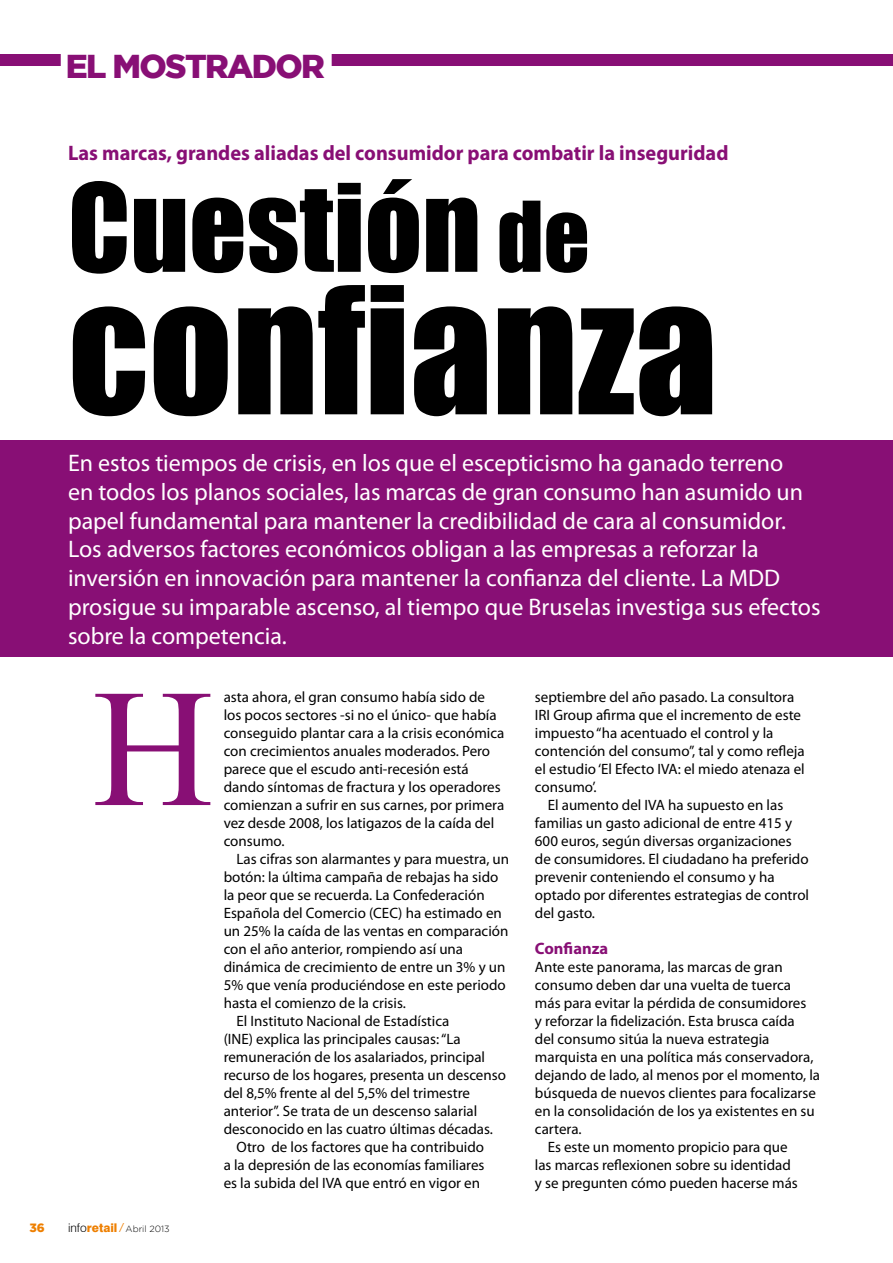
<style>
.page{position:relative;width:893px;height:1263px;background:#fff}
.page>*{position:absolute;margin:0;border:0;box-sizing:border-box;transform-origin:0 0}
.t1{font:168px "Times New Roman";color:#880f75}
.t2{font:163.5px "Impact";color:#000}
.t3{font:112.5px "Impact";color:#000}
.t4{font:900 33px "Gotham";letter-spacing:-.05em;color:#880f75}
.t5{font:24px/28.8px "Myriad Pro";color:#fff}
.t6{font:700 21px "Myriad Pro";color:#880f75}
.t7{font:700 16.5px "Myriad Pro";color:#880f75}
.t8{font:15px "Myriad Pro";color:#000}
.t9{font:900 12px "Gotham";color:#ee7f00}
.t10{font:300 9px "Gotham";color:#000}
.s1{font-size:90px}
.s2{font-family:"Swiss 721 BT";font-size:12px}
.s3{font-family:"Swiss 721 BT";font-weight:800;font-size:12px;color:#ee7f00}
.s4{font-family:"News Gothic";font-weight:400;font-size:12px;color:#ee7f00}
</style>
<div class="page">
<div style="left:0;top:54px;width:61px;height:12px;background:#880f75"></div>
<div style="left:332px;top:54px;width:561px;height:12px;background:#880f75"></div>
<div style="left:0;top:440px;width:893px;height:216px;background:#880f75"></div>
<p class="t4" style="left:66px;top:47px;width:261px">EL MOSTRADOR</p>
<p class="t6" style="left:68px;top:140px;width:662px">Las marcas, grandes aliadas del consumidor para combatir la inseguridad</p>
<p class="t3" style="left:68px;top:140px;width:523px">Cuestión <span class="s1">de</span></p>
<p class="t2" style="left:68px;top:223px;width:651px">confianza</p>
<p class="t5" style="left:68px;top:448px;width:754px">En estos tiempos de crisis, en los que el escepticismo ha ganado terreno<br>en todos los planos sociales, las marcas de gran consumo han asumido un papel fundamental para mantener la credibilidad de cara al consumidor.<br>Los adversos factores económicos obligan a las empresas a reforzar la inversión en innovación para mantener la confianza del cliente. La MDD prosigue su imparable ascenso, al tiempo que Bruselas investiga sus efectos sobre la competencia.</p>
<p class="t1" style="left:92px;top:636px;width:123px">H</p>
<p class="t8" style="left:535px;top:688px;width:261px">septiembre del año pasado. La consultora</p>
<p class="t8" style="left:224px;top:688px;width:263px">asta ahora, el gran consumo había sido de</p>
<p class="t8" style="left:224px;top:706px;width:274px">los pocos sectores -si no el único- que había</p>
<p class="t8" style="left:224px;top:724px;width:282px">conseguido plantar cara a la crisis económica</p>
<p class="t8" style="left:224px;top:742px;width:268px">con crecimientos anuales moderados. Pero</p>
<p class="t8" style="left:224px;top:760px;width:247px">parece que el escudo anti-recesión está</p>
<p class="t8" style="left:224px;top:778px;width:278px">dando síntomas de fractura y los operadores</p>
<p class="t8" style="left:224px;top:796px;width:282px">comienzan a sufrir en sus carnes, por primera</p>
<p class="t8" style="left:224px;top:814px;width:272px">vez desde 2008, los latigazos de la caída del</p>
<p class="t8" style="left:224px;top:832px;width:62px">consumo.</p>
<p class="t8" style="left:236px;top:850px;width:274px">Las cifras son alarmantes y para muestra, un</p>
<p class="t8" style="left:224px;top:868px;width:276px">botón: la última campaña de rebajas ha sido</p>
<p class="t8" style="left:224px;top:886px;width:262px">la peor que se recuerda. La Confederación</p>
<p class="t8" style="left:224px;top:904px;width:280px">Española del Comercio (CEC) ha estimado en</p>
<p class="t8" style="left:224px;top:922px;width:286px">un 25% la caída de las ventas en comparación</p>
<p class="t8" style="left:224px;top:940px;width:241px">con el año anterior, rompiendo así una</p>
<p class="t8" style="left:224px;top:958px;width:283px">dinámica de crecimiento de entre un 3% y un</p>
<p class="t8" style="left:224px;top:976px;width:284px">5% que venía produciéndose en este periodo</p>
<p class="t8" style="left:224px;top:994px;width:184px">hasta el comienzo de la crisis.</p>
<p class="t8" style="left:236px;top:1012px;width:214px">El Instituto Nacional de Estadística</p>
<p class="t8" style="left:224px;top:1030px;width:239px">(INE) explica las principales causas: “La</p>
<p class="t8" style="left:224px;top:1048px;width:263px">remuneración de los asalariados, principal</p>
<p class="t8" style="left:224px;top:1066px;width:284px">recurso de los hogares, presenta un descenso</p>
<p class="t8" style="left:224px;top:1084px;width:248px">del 8,5% frente al del 5,5% del trimestre</p>
<p class="t8" style="left:224px;top:1102px;width:255px">anterior”. Se trata de un descenso salarial</p>
<p class="t8" style="left:224px;top:1120px;width:271px">desconocido en las cuatro últimas décadas.</p>
<p class="t8" style="left:236px;top:1138px;width:249px">Otro de los factores que ha contribuido</p>
<p class="t8" style="left:224px;top:1156px;width:262px">a la depresión de las economías familiares</p>
<p class="t8" style="left:224px;top:1174px;width:258px">es la subida del IVA que entró en vigor en</p>
<p class="t8" style="left:535px;top:706px;width:268px">IRI Group afirma que el incremento de este</p>
<p class="t8" style="left:535px;top:724px;width:240px">impuesto “ha acentuado el control y la</p>
<p class="t8" style="left:535px;top:742px;width:271px">contención del consumo”, tal y como refleja</p>
<p class="t8" style="left:535px;top:760px;width:271px">el estudio ‘El Efecto IVA: el miedo atenaza el</p>
<p class="t8" style="left:535px;top:778px;width:63px">consumo’.</p>
<p class="t8" style="left:548px;top:796px;width:237px">El aumento del IVA ha supuesto en las</p>
<p class="t8" style="left:535px;top:814px;width:259px">familias un gasto adicional de entre 415 y</p>
<p class="t8" style="left:535px;top:832px;width:258px">600 euros, según diversas organizaciones</p>
<p class="t8" style="left:535px;top:850px;width:275px">de consumidores. El ciudadano ha preferido</p>
<p class="t8" style="left:535px;top:868px;width:241px">prevenir conteniendo el consumo y ha</p>
<p class="t8" style="left:535px;top:886px;width:276px">optado por diferentes estrategias de control</p>
<p class="t8" style="left:535px;top:904px;width:62px">del gasto.</p>
<p class="t7" style="left:535px;top:938px;width:75px">Confianza</p>
<p class="t8" style="left:535px;top:958px;width:249px">Ante este panorama, las marcas de gran</p>
<p class="t8" style="left:535px;top:976px;width:258px">consumo deben dar una vuelta de tuerca</p>
<p class="t8" style="left:535px;top:994px;width:273px">más para evitar la pérdida de consumidores</p>
<p class="t8" style="left:535px;top:1012px;width:261px">y reforzar la fidelización. Esta brusca caída</p>
<p class="t8" style="left:535px;top:1030px;width:236px">del consumo sitúa la nueva estrategia</p>
<p class="t8" style="left:535px;top:1048px;width:280px">marquista en una política más conservadora,</p>
<p class="t8" style="left:535px;top:1066px;width:287px">dejando de lado, al menos por el momento, la</p>
<p class="t8" style="left:535px;top:1084px;width:283px">búsqueda de nuevos clientes para focalizarse</p>
<p class="t8" style="left:535px;top:1102px;width:281px">en la consolidación de los ya existentes en su</p>
<p class="t8" style="left:535px;top:1120px;width:48px">cartera.</p>
<p class="t8" style="left:548px;top:1138px;width:242px">Es este un momento propicio para que</p>
<p class="t8" style="left:535px;top:1156px;width:257px">las marcas reflexionen sobre su identidad</p>
<p class="t8" style="left:535px;top:1174px;width:264px">y se pregunten cómo pueden hacerse más</p>
<p class="t9" style="left:29px;top:1221px;width:17px">36</p>
<p class="t10" style="left:68px;top:1224px;width:103px"><span class="s2">info</span><span class="s3">retail</span><span class="s4">/</span>Abril 2013</p>
</div>
